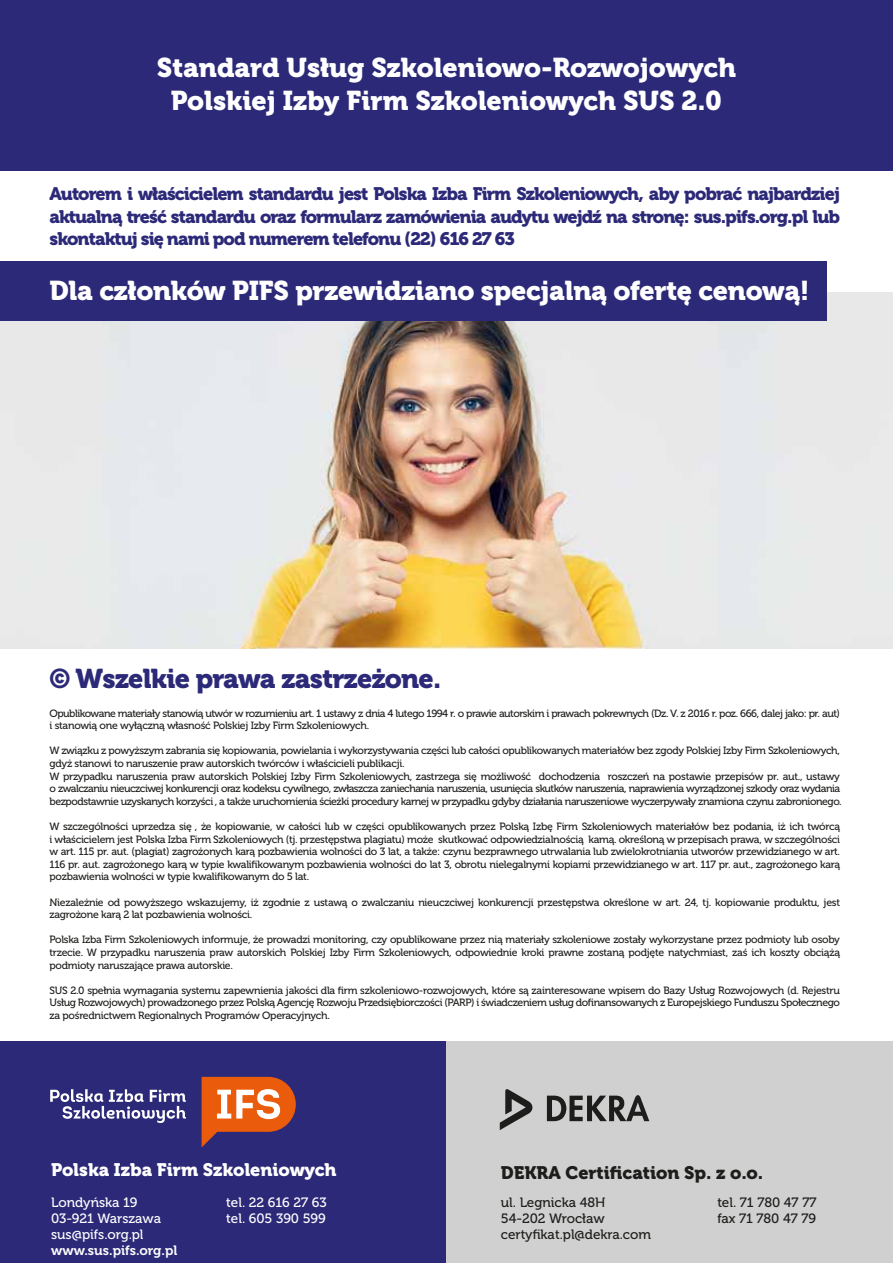
<style>
.page{position:relative;width:893px;height:1263px;background:#fff}
.page>*{position:absolute;margin:0;border:0;box-sizing:border-box;transform-origin:0 0}
.t1{font:27px/32.4px "Museo 900";letter-spacing:-.01em;color:#fff;text-align:center}
.t2{font:27px "Museo 900";letter-spacing:-.025em;color:#2c2a78}
.t3{font:18px/22.5px "Museo 900";letter-spacing:-.05em;color:#2c2a78;text-align:justify}
.t4{font:18px "Museo 900";color:#fff}
.t5{font:18px "Museo 900";color:#1d1d1b}
.t6{font:13.5px/16.2px "Museo 500";color:#1d1d1b}
.t7{font:13.5px/16.2px "Museo 500";color:#fff}
.t8{font:13.5px "Museo 700";color:#fff}
.t9{font:10.5px/12.6px "Museo 500";letter-spacing:-.035em;color:#1d1d1b}
</style>
<div class="page">
<div style="left:0;top:320px;width:130px;height:329px;background:#e8e9ea"></div>
<div style="left:733px;top:292px;width:160px;height:357px;background:#e8e9ea"></div>
<img style="left:130px;top:320px;width:603px;height:329px">
<div style="left:0;top:0;width:893px;height:170px;background:#2c2a78"></div>
<div style="left:0;top:1041px;width:893px;height:222px;background:#2c2a78"></div>
<svg style="left:202px;top:1076px;width:94px;height:71px"></svg>
<svg style="left:50px;top:1089px;width:136px;height:34px"></svg>
<div style="left:446px;top:1041px;width:447px;height:222px;background:#d0d0d0"></div>
<svg style="left:547px;top:1095px;width:102px;height:26px"></svg>
<svg style="left:500px;top:1089px;width:33px;height:41px"></svg>
<div style="left:0;top:261px;width:827px;height:59px;background:#2c2a78"></div>
<h1 class="t1" style="left:157px;top:52px;width:580px">Standard Usług Szkoleniowo-Rozwojowych<br>Polskiej Izby Firm Szkoleniowych SUS 2.0</h1>
<p class="t3" style="left:50px;top:183px;width:792px">Autorem i właścicielem standardu jest Polska Izba Firm Szkoleniowych, aby pobrać najbardziej aktualną treść standardu oraz formularz zamówienia audytu wejdź na stronę: sus.pifs.org.pl lub skontaktuj się nami pod numerem telefonu (22) 616 27 63</p>
<h1 class="t1" style="left:50px;top:274px;width:762px">Dla członków PIFS przewidziano specjalną ofertę cenową!</h1>
<h1 class="t2" style="left:50px;top:663px;width:393px">© Wszelkie prawa zastrzeżone.</h1>
<p class="t9" style="left:50px;top:707px;width:792px">Opublikowane materiały stanowią utwór w rozumieniu art. 1 ustawy z dnia 4 lutego 1994 r. o prawie autorskim i prawach pokrewnych (Dz. V. z 2016 r. poz. 666, dalej jako: pr. aut) i stanowią one wyłączną własność Polskiej Izby Firm Szkoleniowych.</p>
<p class="t9" style="left:50px;top:745px;width:794px">W związku z powyższym zabrania się kopiowania, powielania i wykorzystywania części lub całości opublikowanych materiałów bez zgody Polskiej Izby Firm Szkoleniowych, gdyż stanowi to naruszenie praw autorskich twórców i właścicieli publikacji.<br>W przypadku naruszenia praw autorskich Polskiej Izby Firm Szkoleniowych, zastrzega się możliwość dochodzenia roszczeń na postawie przepisów pr. aut., ustawy o zwalczaniu nieuczciwej konkurencji oraz kodeksu cywilnego, zwłaszcza zaniechania naruszenia, usunięcia skutków naruszenia, naprawienia wyrządzonej szkody oraz wydania bezpodstawnie uzyskanych korzyści , a także uruchomienia ścieżki procedury karnej w przypadku gdyby działania naruszeniowe wyczerpywały znamiona czynu zabronionego.</p>
<p class="t9" style="left:50px;top:820px;width:792px;text-align:justify">W szczególności uprzedza się , że kopiowanie, w całości lub w części opublikowanych przez Polską Izbę Firm Szkoleniowych materiałów bez podania, iż ich twórcą i właścicielem jest Polska Izba Firm Szkoleniowych (tj. przestępstwa plagiatu) może skutkować odpowiedzialnością kamą. określoną w przepisach prawa, w szczególności w art. 115 pr. aut. (plagiat) zagrożonych karą pozbawienia wolności do 3 lat, a także: czynu bezprawnego utrwalania lub zwielokrotniania utworów przewidzianego w art.<br>116 pr. aut. zagrożonego karą w typie kwalifikowanym pozbawienia wolności do lat 3, obrotu nielegalnymi kopiami przewidzianego w art. 117 pr. aut., zagrożonego karą pozbawienia wolności w typie kwalifikowanym do 5 lat.</p>
<p class="t9" style="left:50px;top:896px;width:792px">Niezależnie od powyższego wskazujemy, iż zgodnie z ustawą o zwalczaniu nieuczciwej konkurencji przestępstwa określone w art. 24, tj. kopiowanie produktu, jest zagrożone karą 2 lat pozbawienia wolności.</p>
<p class="t9" style="left:50px;top:934px;width:792px;text-align:justify">Polska Izba Firm Szkoleniowych informuje, że prowadzi monitoring, czy opublikowane przez nią materiały szkoleniowe zostały wykorzystane przez podmioty lub osoby trzecie. W przypadku naruszenia praw autorskich Polskiej Izby Firm Szkoleniowych, odpowiednie kroki prawne zostaną podjęte natychmiast, zaś ich koszty obciążą podmioty naruszające prawa autorskie.</p>
<p class="t9" style="left:50px;top:984px;width:792px;text-align:justify">SUS 2.0 spełnia wymagania systemu zapewnienia jakości dla firm szkoleniowo-rozwojowych, które są zainteresowane wpisem do Bazy Usług Rozwojowych (d. Rejestru Usług Rozwojowych) prowadzonego przez Polską Agencję Rozwoju Przedsiębiorczości (PARP) i świadczeniem usług dofinansowanych z Europejskiego Funduszu Społecznego za pośrednictwem Regionalnych Programów Operacyjnych.</p>
<h2 class="t4" style="left:51px;top:1159px;width:287px">Polska Izba Firm Szkoleniowych</h2>
<p class="t7" style="left:51px;top:1194px;width:111px">Londyńska 19<br>03-921 Warszawa sus@pifs.org.pl</p>
<p class="t8" style="left:51px;top:1243px;width:128px">www.sus.pifs.org.pl</p>
<h2 class="t5" style="left:501px;top:1162px;width:264px">DEKRA Certification Sp. z o.o.</h2>
<p class="t6" style="left:501px;top:1194px;width:152px">ul. Legnicka 48H<br>54-202 Wrocław certyfikat.pl@dekra.com</p>
<p class="t6" style="left:717px;top:1194px;width:101px">tel. 71 780 47 77 fax 71 780 47 79</p>
<p class="t7" style="left:226px;top:1194px;width:102px">tel. 22 616 27 63 tel. 605 390 599</p>
<p class="t7" style="left:51px;top:1195px;width:111px">03-921 Warszawa sus@pifs.o g.pl</p>
<p class="t8" style="left:51px;top:1228px;width:128px">www.sus.pifs.org.pl</p>
<p class="t7" style="left:262px;top:1195px;width:101px">tel. 605 390 599</p>
<p class="t6" style="left:501px;top:1195px;width:164px">54-202 Wrocław sus@dekra-certification.pl</p>
<p class="t6" style="left:740px;top:1195px;width:100px">fax 71 780 47 79</p>
</div>
